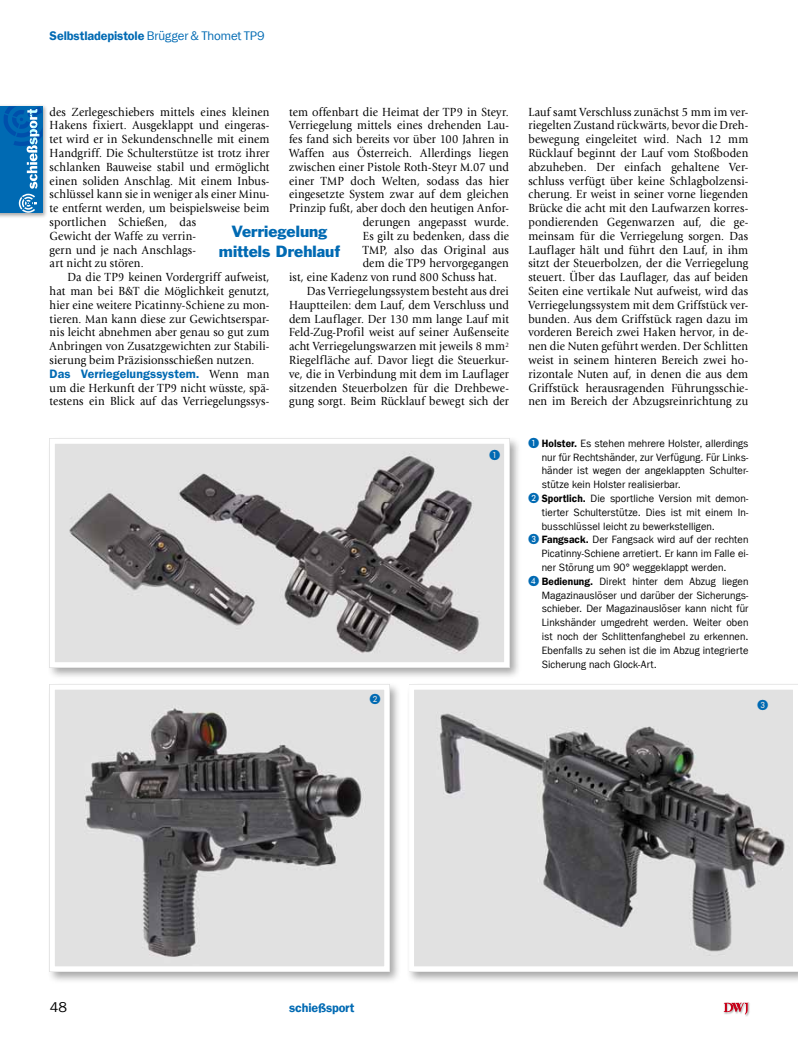
<style>
.page{position:relative;width:798px;height:1046px;background:#fff}
.page>*{position:absolute;margin:0;border:0;box-sizing:border-box;transform-origin:0 0}
.t1{font:15px/20px "Franklin Gothic Std";color:#006ab3;text-align:center}
.t2{font:14.25px "Franklin Gothic LT Com";color:#000}
.t3{font:12.5px "Franklin Gothic LT Com Dm";letter-spacing:-.01em;color:#006ab3}
.t4{font:12.25px/13.8px "Giovanni Std";letter-spacing:.015em;color:#000;scale:.92 1}
.t5{font:12.25px "Franklin Gothic LT Com Dm";letter-spacing:.005em;color:#006ab3}
.t6{font:10.62px "Franklin Gothic LT Com";letter-spacing:.005em;color:#000;scale:.95 1}
.s1{font-family:"Franklin Gothic LT Com"}
.s2{font-family:"Giovanni Std";color:#000}
.s3{color:#006ab3}
.s4{font-family:"Franklin Gothic LT Com Dm"}
</style>
<div class="page">
<div style="left:47px;top:681px;width:354px;height:302px;background:#000;opacity:.35"></div>
<img style="left:56px;top:690px;width:327px;height:275px">
<div style="left:50px;top:684px;width:339px;height:287px;border:5px solid #fff"></div>
<div style="left:406px;top:681px;width:391px;height:302px;background:#000;opacity:.35"></div>
<img style="left:415px;top:690px;width:376px;height:275px">
<div style="left:409px;top:684px;width:388px;height:287px;border:5px solid #fff"></div>
<div style="left:47px;top:436px;width:474px;height:243px;background:#000;opacity:.35"></div>
<img style="left:56px;top:444px;width:447px;height:217px">
<div style="left:50px;top:438px;width:459px;height:229px;border:5px solid #fff"></div>
<div style="left:722px;top:1001px;width:28px;height:15px;background:#000;opacity:.35"></div>
<svg style="left:723px;top:1002px;width:25px;height:12px"></svg>
<div style="left:0;top:104px;width:48px;height:114px;background:#000;opacity:.35"></div>
<svg style="left:42px;top:106px;width:1px;height:107px"></svg>
<div style="left:0;top:106px;width:42px;height:107px;background:#006ab3"></div>
<svg style="left:4px;top:106px;width:38px;height:107px"></svg>
<svg style="left:489px;top:450px;width:10px;height:10px"></svg>
<svg style="left:370px;top:693px;width:10px;height:10px"></svg>
<svg style="left:757px;top:699px;width:10px;height:10px"></svg>
<p class="t3" style="left:50px;top:29px;width:216px">Selbstladepistole <span class="s1">Brügger &amp; Thomet TP9</span></p>
<p class="t4" style="left:289px;top:105px;width:240px">tem offenbart die Heimat der TP9 in Steyr.</p>
<p class="t4" style="left:289px;top:119px;width:240px">Verriegelung mittels eines drehenden Lau-</p>
<p class="t4" style="left:289px;top:132px;width:240px">fes fand sich bereits vor über 100 Jahren in</p>
<p class="t4" style="left:289px;top:146px;width:240px">Waffen aus Österreich. Allerdings liegen</p>
<p class="t4" style="left:289px;top:160px;width:240px">zwischen einer Pistole Roth-Steyr M.07 und</p>
<p class="t4" style="left:289px;top:174px;width:240px">einer TMP doch Welten, sodass das hier</p>
<p class="t4" style="left:289px;top:187px;width:240px">eingesetzte System zwar auf dem gleichen</p>
<p class="t4" style="left:289px;top:201px;width:240px">Prinzip fußt, aber doch den heutigen Anfor-</p>
<p class="t4" style="left:362px;top:215px;width:160px">derungen angepasst wurde.</p>
<p class="t4" style="left:362px;top:229px;width:160px">Es gilt zu bedenken, dass die</p>
<p class="t4" style="left:362px;top:243px;width:160px">TMP, also das Original aus</p>
<p class="t4" style="left:362px;top:256px;width:160px">dem die TP9 hervorgegangen</p>
<p class="t4" style="left:289px;top:270px;width:227px">ist, eine Kadenz von rund 800 Schuss hat.</p>
<p class="t4" style="left:306px;top:284px;width:221px">Das Verriegelungssystem besteht aus drei</p>
<p class="t4" style="left:289px;top:298px;width:240px">Hauptteilen: dem Lauf, dem Verschluss und</p>
<p class="t4" style="left:289px;top:312px;width:240px">dem Lauflager. Der 130 mm lange Lauf mit</p>
<p class="t4" style="left:289px;top:325px;width:240px">Feld-Zug-Profil weist auf seiner Außenseite</p>
<p class="t4" style="left:289px;top:339px;width:240px">acht Verriegelungswarzen mit jeweils 8 mm<sup>2</sup></p>
<p class="t4" style="left:289px;top:353px;width:240px">Riegelfläche auf. Davor liegt die Steuerkur-</p>
<p class="t4" style="left:289px;top:367px;width:240px">ve, die in Verbindung mit dem im Lauflager</p>
<p class="t4" style="left:289px;top:381px;width:240px">sitzenden Steuerbolzen für die Drehbewe-</p>
<p class="t4" style="left:289px;top:394px;width:240px">gung sorgt. Beim Rücklauf bewegt sich der</p>
<p class="t4" style="left:50px;top:105px;width:240px">des Zerlegeschiebers mittels eines kleinen Hakens fixiert. Ausgeklappt und eingeras&shy;tet wird er in Sekundenschnelle mit einem Handgriff. Die Schulterstütze ist trotz ihrer schlanken Bauweise stabil und ermöglicht einen soliden Anschlag. Mit einem Inbus&shy;schlüssel kann sie in weniger als einer Minu&shy;te entfernt werden, um beispielsweise beim sportlichen Schießen, das<br>Gewicht der Waffe zu verrin-<br>gern und je nach Anschlags-<br>art nicht zu stören.</p>
<p class="t4" style="left:50px;top:270px;width:240px;text-align:justify;text-indent:18px">Da die TP9 keinen Vordergriff aufweist, hat man bei B&amp;T die Möglichkeit genutzt, hier eine weitere Picatinny-Schiene zu mon&shy;tieren. Man kann diese zur Gewichtserspar&shy;nis leicht abnehmen aber genau so gut zum Anbringen von Zusatzgewichten zur Stabili&shy;sierung beim Präzisionsschießen nutzen.</p>
<p class="t5" style="left:50px;top:366px;width:221px">Das Verriegelungssystem. <span class="s2">Wenn man</span></p>
<p class="t4" style="left:50px;top:381px;width:240px">um die Herkunft der TP9 nicht wüsste, spä&shy;testens ein Blick auf das Verriegelungssys-</p>
<p class="t1" style="left:219px;top:221px;width:123px">Verriegelung mittels Drehlauf</p>
<p class="t4" style="left:528px;top:105px;width:240px;text-align:justify">Lauf samt Verschluss zunächst 5 mm im ver&shy;riegelten Zustand rückwärts, bevor die Dreh&shy;bewegung eingeleitet wird. Nach 12 mm Rücklauf beginnt der Lauf vom Stoßboden abzuheben. Der einfach gehaltene Ver&shy;schluss verfügt über keine Schlagbolzensi&shy;cherung. Er weist in seiner vorne liegenden Brücke die acht mit den Laufwarzen korres&shy;pondierenden Gegenwarzen auf, die ge&shy;meinsam für die Verriegelung sorgen. Das Lauflager hält und führt den Lauf, in ihm sitzt der Steuerbolzen, der die Verriegelung steuert. Über das Lauflager, das auf beiden Seiten eine vertikale Nut aufweist, wird das Verriegelungssystem mit dem Griffstück ver&shy;bunden. Aus dem Griffstück ragen dazu im vorderen Bereich zwei Haken hervor, in de&shy;nen die Nuten geführt werden. Der Schlitten weist in seinem hinteren Bereich zwei ho&shy;rizontale Nuten auf, in denen die aus dem Griffstück herausragenden Führungsschie&shy;nen im Bereich der Abzugsreinrichtung zu</p>
<p class="t6" style="left:528px;top:437px;width:233px"><span class="s3">❶</span> <span class="s4">Holster.</span> Es stehen mehrere Holster, allerdings</p>
<p class="t6" style="left:541px;top:451px;width:219px">nur für Rechtshänder, zur Verfügung. Für Links-</p>
<p class="t6" style="left:541px;top:464px;width:219px">händer ist wegen der angeklappten Schulter-</p>
<p class="t6" style="left:541px;top:478px;width:148px">stütze kein Holster realisierbar.</p>
<p class="t6" style="left:528px;top:492px;width:233px"><span class="s3">❷</span> <span class="s4">Sportlich.</span> Die sportliche Version mit demon-</p>
<p class="t6" style="left:541px;top:506px;width:219px">tierter Schulterstütze. Dies ist mit einem In-</p>
<p class="t6" style="left:541px;top:520px;width:184px">busschlüssel leicht zu bewerkstelligen.</p>
<p class="t6" style="left:528px;top:533px;width:233px"><span class="s3">❸</span> <span class="s4">Fangsack.</span> Der Fangsack wird auf der rechten</p>
<p class="t6" style="left:541px;top:547px;width:219px">Picatinny-Schiene arretiert. Er kann im Falle ei-</p>
<p class="t6" style="left:541px;top:561px;width:196px">ner Störung um 90° weggeklappt werden.</p>
<p class="t6" style="left:528px;top:575px;width:233px"><span class="s3">❹</span> <span class="s4">Bedienung.</span> Direkt hinter dem Abzug liegen</p>
<p class="t6" style="left:541px;top:589px;width:219px">Magazinauslöser und darüber der Sicherungs-</p>
<p class="t6" style="left:541px;top:602px;width:219px">schieber. Der Magazinauslöser kann nicht für</p>
<p class="t6" style="left:541px;top:616px;width:219px">Linkshänder umgedreht werden. Weiter oben</p>
<p class="t6" style="left:541px;top:630px;width:219px">ist noch der Schlittenfanghebel zu erkennen.</p>
<p class="t6" style="left:541px;top:644px;width:219px">Ebenfalls zu sehen ist die im Abzug integrierte</p>
<p class="t6" style="left:541px;top:657px;width:122px">Sicherung nach Glock-Art.</p>
<p class="t2" style="left:50px;top:999px;width:19px">48</p>
<p class="t3" style="left:289px;top:1000px;width:67px">schießsport</p>
</div>
